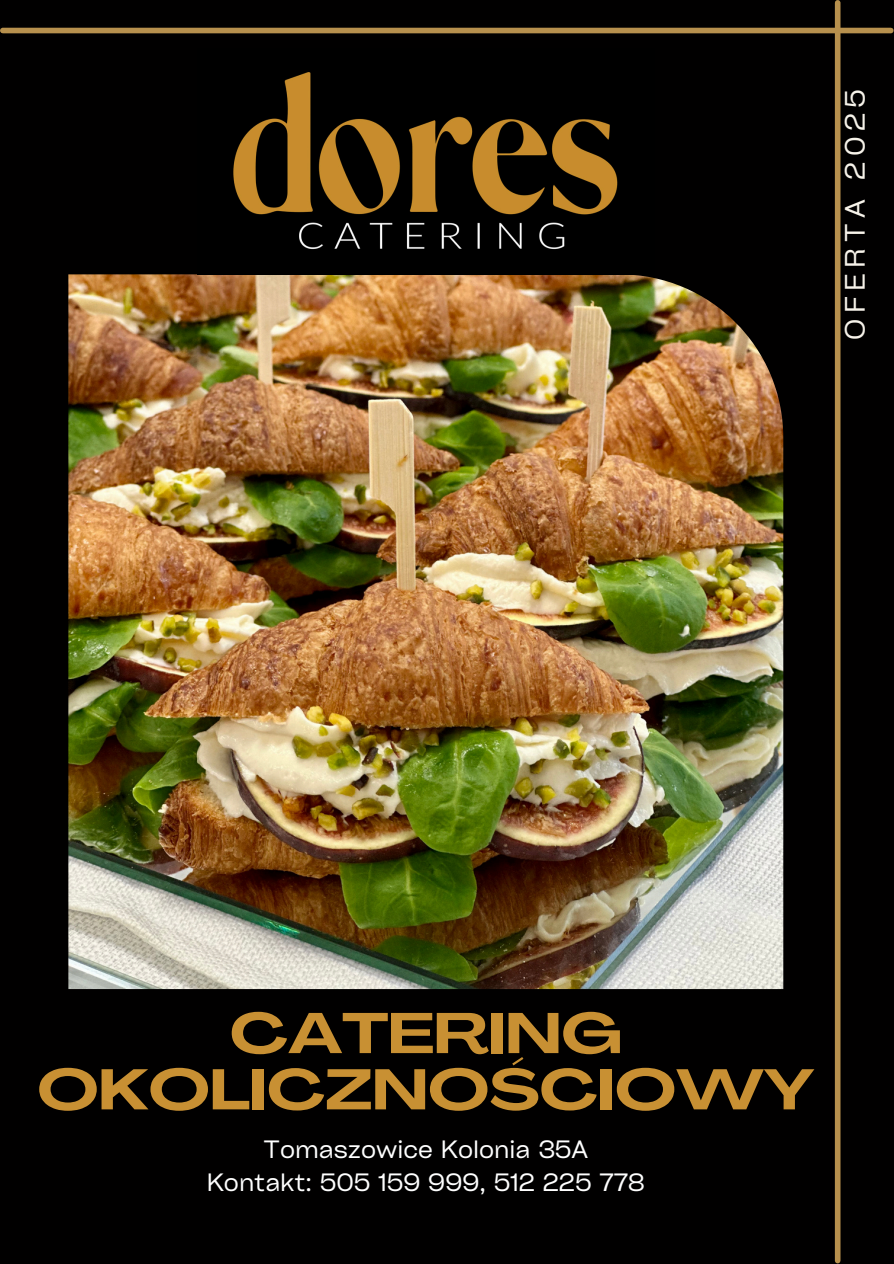
<style>
.page{position:relative;width:894px;height:1264px;background:#fff}
.page>*{position:absolute;margin:0;border:0;box-sizing:border-box;transform-origin:0 0}
.t1{font:700 56.4px/56.2px "Agrandir Grand";color:#c89033;text-align:center}
.t2{font:27px "Cy Grotesk Key";letter-spacing:.2em;color:#f7f3ea}
.t3{font:24px "Cy Grotesk Key";color:#fff}
</style>
<div class="page">
<div style="left:0;top:0;width:893px;height:1263px;background:#010000"></div>
<div style="left:834px;top:3px;width:6px;height:1257px;background:#b7904d"></div>
<img style="left:68px;top:274px;width:715px;height:715px">
<div style="left:3px;top:28px;width:887px;height:5px;background:#b7904d"></div>
<img style="left:233px;top:72px;width:385px;height:178px">
<p class="t2" style="left:837px;top:339px;width:252px;rotate:-90deg">OFERTA 2025</p>
<p class="t1" style="left:37px;top:1010px;width:778px">CATERING<br>OKOLICZNOŚCIOWY</p>
<h2 class="t3" style="left:263px;top:1133px;width:326px">Tomaszowice Kolonia 35A</h2>
<p class="t3" style="left:207px;top:1166px;width:439px">Kontakt: 505 159 999, 512 225 778</p>
</div>
